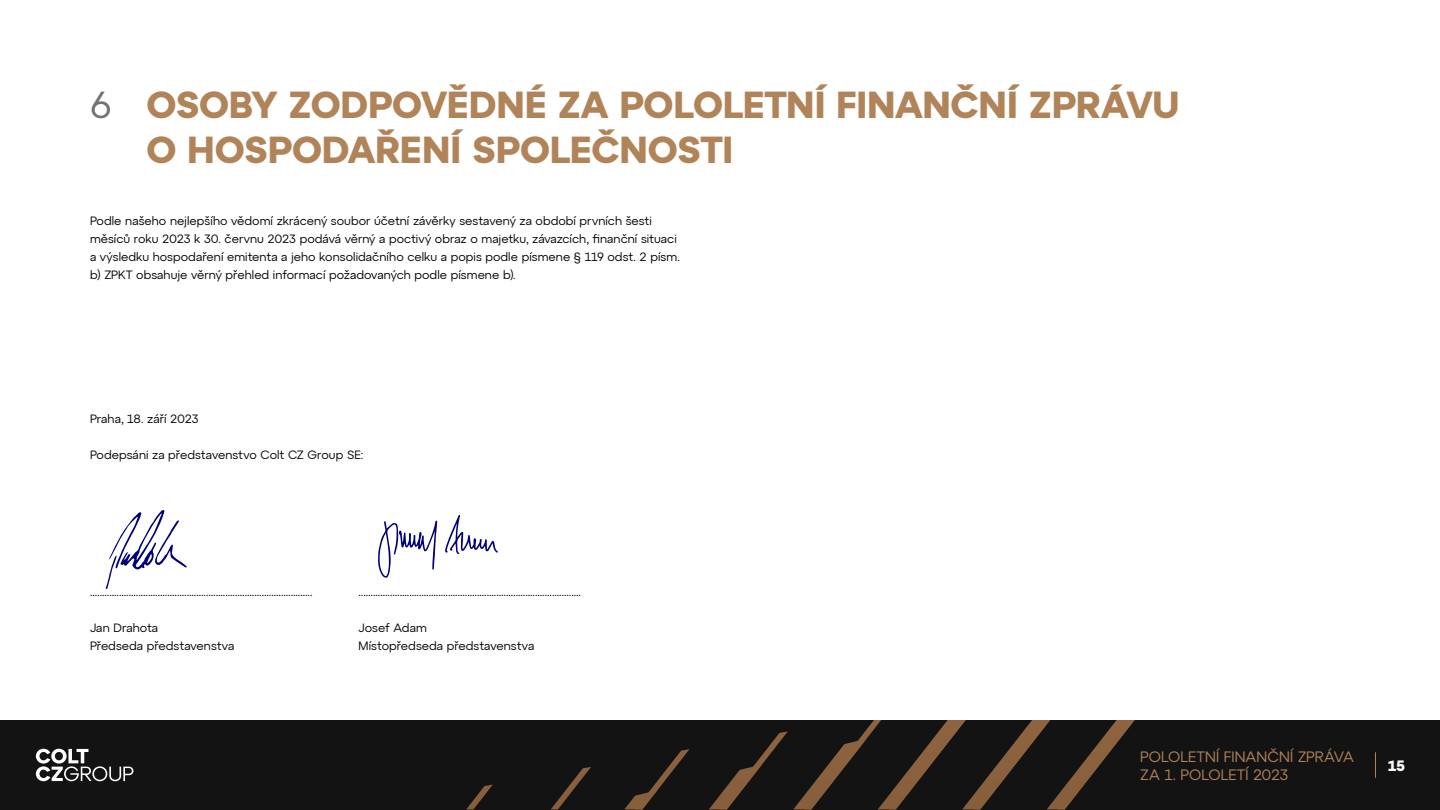
<style>
.page{position:relative;width:1440px;height:810px;background:#fff}
.page>*{position:absolute;margin:0;border:0;box-sizing:border-box;transform-origin:0 0}
.t1{font:700 37.5px/45px "Atyp Colt CZ";color:#b18358}
.t2{font:15px/18px "Atyp Colt CZ";letter-spacing:.005em;color:#b18358}
.t3{font:700 15px "Atyp Colt CZ";color:#fff}
.t4{font:12px/18px "Atyp Colt CZ";color:#000}
.s1{font-weight:400;color:#727272}
</style>
<div class="page">
<div style="left:0;top:720px;width:1440px;height:90px;background:#141314"></div>
<svg style="left:466px;top:785px;width:27px;height:24px"></svg>
<svg style="left:551px;top:767px;width:40px;height:42px"></svg>
<svg style="left:625px;top:749px;width:64px;height:60px"></svg>
<svg style="left:709px;top:720px;width:426px;height:89px"></svg>
<svg style="left:36px;top:749px;width:97px;height:32px"></svg>
<svg style="left:1375px;top:752px;width:1px;height:26px"></svg>
<svg style="left:106px;top:510px;width:81px;height:79px"></svg>
<svg style="left:445px;top:515px;width:53px;height:39px"></svg>
<svg style="left:378px;top:520px;width:59px;height:58px"></svg>
<h1 class="t1" style="left:146px;top:80px;width:1034px;text-indent:-56px"><span class="s1">6</span> OSOBY ZODPOVĚDNÉ ZA POLOLETNÍ FINANČNÍ ZPRÁVU<br>O HOSPODAŘENÍ SPOLEČNOSTI</h1>
<p class="t4" style="left:90px;top:211px;width:591px">Podle našeho nejlepšího vědomí zkrácený soubor účetní závěrky sestavený za období prvních šesti měsíců roku 2023 k 30. červnu 2023 podává věrný a poctivý obraz o majetku, závazcích, finanční situaci a výsledku hospodaření emitenta a jeho konsolidačního celku a popis podle písmene § 119 odst. 2 písm. b) ZPKT obsahuje věrný přehled informací požadovaných podle písmene b).</p>
<p class="t4" style="left:90px;top:409px;width:110px">Praha, 18. září 2023</p>
<p class="t4" style="left:90px;top:445px;width:275px">Podepsáni za představenstvo Colt CZ Group SE:</p>
<p class="t4" style="left:90px;top:582px;width:224px">............................................................................................</p>
<p class="t4" style="left:90px;top:618px;width:146px">Jan Drahota<br>Předseda představenstva</p>
<p class="t4" style="left:359px;top:582px;width:224px">............................................................................................</p>
<p class="t4" style="left:359px;top:618px;width:177px">Josef Adam<br>Místopředseda představenstva</p>
<p class="t2" style="left:1140px;top:747px;width:215px">POLOLETNÍ FINANČNÍ ZPRÁVA<br>ZA 1. POLOLETÍ 2023</p>
<p class="t3" style="left:1388px;top:754px;width:18px">15</p>
</div>
